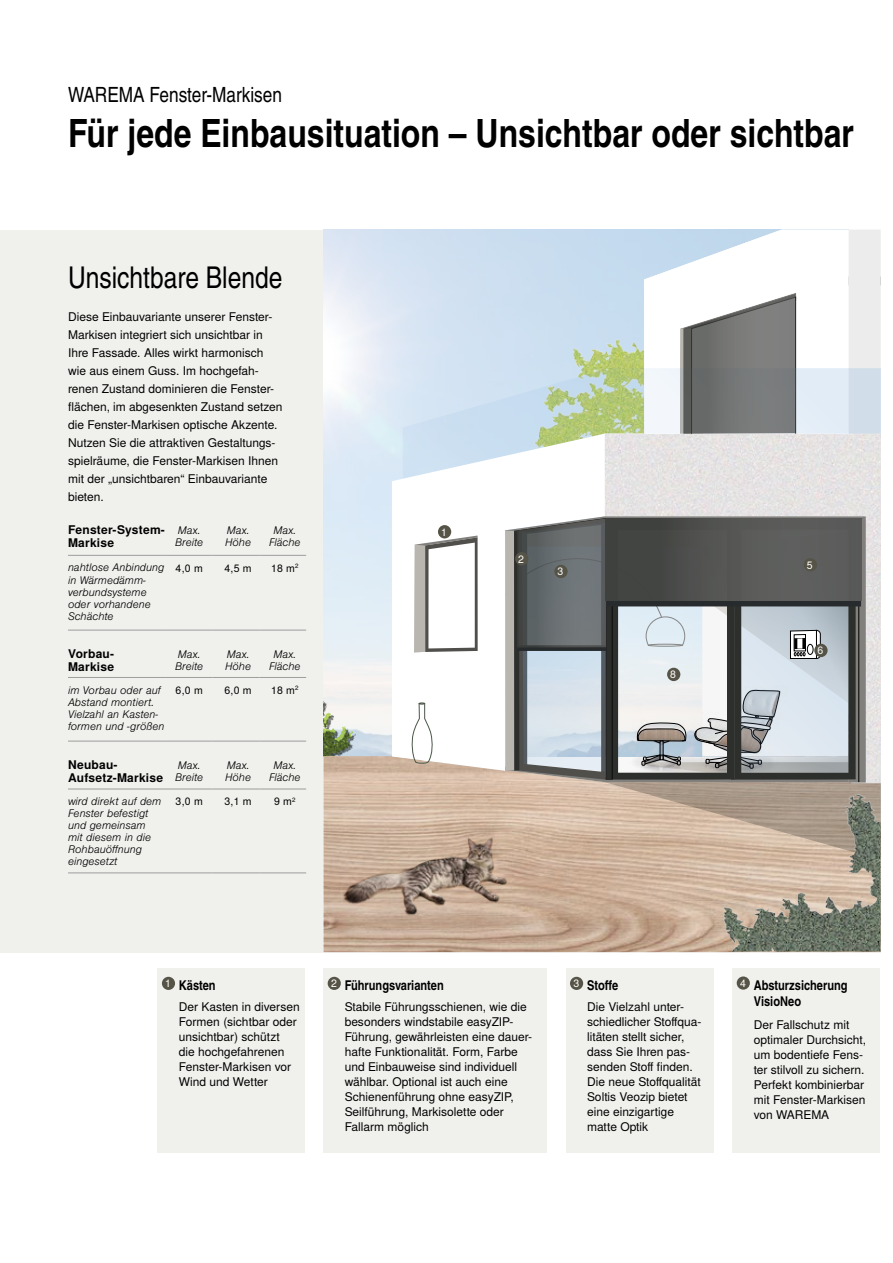
<style>
.page{position:relative;width:893px;height:1263px;background:#fff}
.page>*{position:absolute;margin:0;border:0;box-sizing:border-box;transform-origin:0 0}
.t1{font:700 39px "Warema Nimbus Cnd";color:#000}
.t2{font:30px "Warema Nimbus Cnd";color:#000}
.t3{font:21px "Warema Nimbus Cnd";color:#000}
.t4{font:700 13.5px/16.5px "Warema Nimbus Cnd";color:#000}
.t5{font:12px/15px "Warema Nimbus";color:#000}
.t6{font:700 12px/13.5px "Warema Nimbus";letter-spacing:.02em;color:#000}
.t7{font:italic 300 10.5px/12px "Warema Nimbus";color:#000}
.t8{font:10.5px "Warema Nimbus";color:#000}
.t9{font:10.5px "Warema Nimbus";color:#fff}
</style>
<div class="page">
<div style="left:0;top:230px;width:323px;height:722px;background:#f0f0ed"></div>
<div style="left:158px;top:968px;width:147px;height:184px;background:#f0f0ed"></div>
<div style="left:162px;top:977px;width:13px;height:13px;background:#565447;border-radius:50%"></div>
<div style="left:732px;top:968px;width:148px;height:184px;background:#f0f0ed"></div>
<div style="left:737px;top:976px;width:13px;height:14px;background:#565447;border-radius:50%"></div>
<div style="left:323px;top:968px;width:224px;height:184px;background:#f0f0ed"></div>
<div style="left:328px;top:977px;width:13px;height:13px;background:#565447;border-radius:50%"></div>
<div style="left:566px;top:968px;width:147px;height:184px;background:#f0f0ed"></div>
<div style="left:570px;top:977px;width:13px;height:13px;background:#565447;border-radius:50%"></div>
<div style="left:472px;top:257px;width:172px;height:111px;background:#cadef0"></div>
<img style="left:323px;top:913px;width:558px;height:39px">
<img style="left:336px;top:913px;width:187px;height:10px">
<div style="left:604px;top:479px;width:277px;height:23px;background:#e5e3e3"></div>
<svg style="left:403px;top:368px;width:478px;height:111px;background:#d7e1dd"></svg>
<img style="left:696px;top:913px;width:185px;height:38px">
<svg style="left:644px;top:230px;width:237px;height:204px"></svg>
<svg style="left:323px;top:502px;width:558px;height:411px"></svg>
<div style="left:515px;top:552px;width:13px;height:13px;background:#565447;border-radius:50%"></div>
<div style="left:438px;top:525px;width:13px;height:13px;background:#565447;border-radius:50%"></div>
<div style="left:814px;top:644px;width:14px;height:13px;background:#565447;border-radius:50%"></div>
<div style="left:804px;top:558px;width:13px;height:13px;background:#565447;border-radius:50%"></div>
<div style="left:554px;top:565px;width:14px;height:13px;background:#565447;border-radius:50%"></div>
<hr style="left:68px;top:555px;width:98px;height:1px;background:#9c9d9d">
<hr style="left:68px;top:630px;width:98px;height:1px;background:#9c9d9d">
<hr style="left:166px;top:630px;width:47px;height:1px;background:#9c9d9d">
<hr style="left:213px;top:630px;width:46px;height:1px;background:#9c9d9d">
<hr style="left:259px;top:630px;width:47px;height:1px;background:#9c9d9d">
<hr style="left:68px;top:677px;width:98px;height:1px;background:#9c9d9d">
<hr style="left:68px;top:741px;width:98px;height:1px;background:#9c9d9d">
<hr style="left:166px;top:741px;width:47px;height:1px;background:#9c9d9d">
<hr style="left:213px;top:741px;width:46px;height:1px;background:#9c9d9d">
<hr style="left:259px;top:741px;width:47px;height:1px;background:#9c9d9d">
<hr style="left:68px;top:789px;width:98px;height:1px;background:#9c9d9d">
<hr style="left:68px;top:873px;width:98px;height:1px;background:#9c9d9d">
<hr style="left:166px;top:873px;width:47px;height:1px;background:#9c9d9d">
<hr style="left:213px;top:873px;width:46px;height:1px;background:#9c9d9d">
<hr style="left:259px;top:873px;width:47px;height:1px;background:#9c9d9d">
<hr style="left:166px;top:555px;width:47px;height:1px;background:#9c9d9d">
<hr style="left:213px;top:555px;width:46px;height:1px;background:#9c9d9d">
<hr style="left:259px;top:555px;width:47px;height:1px;background:#9c9d9d">
<hr style="left:166px;top:677px;width:47px;height:1px;background:#9c9d9d">
<hr style="left:213px;top:677px;width:46px;height:1px;background:#9c9d9d">
<hr style="left:259px;top:677px;width:47px;height:1px;background:#9c9d9d">
<hr style="left:166px;top:789px;width:47px;height:1px;background:#9c9d9d">
<hr style="left:213px;top:789px;width:46px;height:1px;background:#9c9d9d">
<hr style="left:259px;top:789px;width:47px;height:1px;background:#9c9d9d">
<div style="left:667px;top:668px;width:13px;height:13px;background:#565447;border-radius:50%"></div>
<h3 class="t3" style="left:68px;top:82px;width:215px">WAREMA Fenster-Markisen</h3>
<h1 class="t1" style="left:68px;top:109px;width:787px">Für jede Einbausituation – Unsichtbar oder sichtbar</h1>
<h2 class="t2" style="left:68px;top:259px;width:216px">Unsichtbare Blende</h2>
<p class="t5" style="left:68px;top:308px;width:216px;line-height:18px">Diese Einbauvariante unserer Fenster-Markisen integriert sich unsichtbar in Ihre Fassade. Alles wirkt harmonisch wie aus einem Guss. Im hochgefah&shy;renen Zustand dominieren die Fenster&shy;flächen, im abgesenkten Zustand setzen die Fenster-Markisen optische Akzente.<br>Nutzen Sie die attraktiven Gestaltungs&shy;spielräume, die Fenster-Markisen Ihnen mit der „unsichtbaren“ Einbauvariante bieten.</p>
<p class="t6" style="left:68px;top:523px;width:98px">Fenster-System-<br>Markise</p>
<p class="t7" style="left:175px;top:524px;width:30px">Max.<br>Breite</p>
<p class="t7" style="left:225px;top:524px;width:28px">Max.<br>Höhe</p>
<p class="t7" style="left:269px;top:524px;width:33px;text-align:center">Max.<br>Fläche</p>
<p class="t7" style="left:68px;top:562px;width:98px">nahtlose Anbindung in Wärmedämm&shy;verbundsysteme oder vorhandene<br>Schächte</p>
<p class="t8" style="left:176px;top:561px;width:29px">4,0 m</p>
<p class="t8" style="left:225px;top:561px;width:29px">4,5 m</p>
<p class="t8" style="left:271px;top:561px;width:29px">18 m<sup>2</sup></p>
<p class="t6" style="left:68px;top:647px;width:48px">Vorbau-<br>Markise</p>
<p class="t7" style="left:175px;top:648px;width:30px">Max.<br>Breite</p>
<p class="t7" style="left:225px;top:648px;width:28px">Max.<br>Höhe</p>
<p class="t7" style="left:269px;top:648px;width:33px;text-align:center">Max.<br>Fläche</p>
<p class="t7" style="left:68px;top:684px;width:98px">im Vorbau oder auf<br>Abstand montiert.<br>Vielzahl an Kasten&shy;formen und -größen</p>
<p class="t8" style="left:176px;top:684px;width:29px">6,0 m</p>
<p class="t8" style="left:225px;top:684px;width:29px">6,0 m</p>
<p class="t8" style="left:271px;top:684px;width:29px">18 m<sup>2</sup></p>
<p class="t6" style="left:68px;top:758px;width:97px">Neubau-<br>Aufsetz-Markise</p>
<p class="t7" style="left:175px;top:759px;width:30px">Max.<br>Breite</p>
<p class="t7" style="left:225px;top:759px;width:28px">Max.<br>Höhe</p>
<p class="t7" style="left:269px;top:759px;width:33px;text-align:center">Max.<br>Fläche</p>
<p class="t7" style="left:68px;top:795px;width:95px">wird direkt auf dem<br>Fenster befestigt und gemeinsam mit diesem in die<br>Rohbauöffnung eingesetzt</p>
<p class="t8" style="left:176px;top:795px;width:29px">3,0 m</p>
<p class="t8" style="left:225px;top:795px;width:29px">3,1 m</p>
<p class="t8" style="left:274px;top:795px;width:23px">9 m<sup>2</sup></p>
<p class="t9" style="left:441px;top:526px;width:7px">1</p>
<p class="t9" style="left:518px;top:553px;width:7px">2</p>
<p class="t9" style="left:557px;top:565px;width:7px">3</p>
<p class="t9" style="left:670px;top:668px;width:7px">8</p>
<p class="t9" style="left:806px;top:557px;width:7px">4</p>
<p class="t9" style="left:807px;top:559px;width:7px">5</p>
<p class="t9" style="left:817px;top:644px;width:7px">6</p>
<p class="t4" style="left:165px;top:977px;width:52px"><sup>1</sup> Kästen</p>
<p class="t5" style="left:179px;top:1000px;width:122px">Der Kasten in diversen<br>Formen (sichtbar oder unsichtbar) schützt<br>die hochgefahrenen<br>Fenster-Markisen vor<br>Wind und Wetter</p>
<p class="t4" style="left:331px;top:977px;width:114px"><sup>2</sup> Führungsvarianten</p>
<p class="t5" style="left:345px;top:1000px;width:189px">Stabile Führungsschienen, wie die besonders windstabile easyZIP-<br>Führung, gewährleisten eine dauer&shy;hafte Funktionalität. Form, Farbe und Einbauweise sind individuell wählbar. Optional ist auch eine<br>Schienenführung ohne easyZIP,<br>Seilführung, Markisolette oder<br>Fallarm möglich</p>
<p class="t4" style="left:574px;top:977px;width:46px"><sup>3</sup> Stoffe</p>
<p class="t5" style="left:587px;top:1000px;width:116px">Die Vielzahl unter&shy;schiedlicher Stoffqua&shy;litäten stellt sicher, dass Sie Ihren pas&shy;senden Stoff finden.<br>Die neue Stoffqualität<br>Soltis Veozip bietet eine einzigartige matte Optik</p>
<p class="t4" style="left:754px;top:977px;width:95px;text-indent:-13px"><sup>4</sup> Absturzsicherung<br>VisioNeo</p>
<p class="t5" style="left:754px;top:1018px;width:114px">Der Fallschutz mit optimaler Durchsicht, um bodentiefe Fens&shy;ter stilvoll zu sichern.<br>Perfekt kombinierbar mit Fenster-Markisen von WAREMA</p>
</div>
